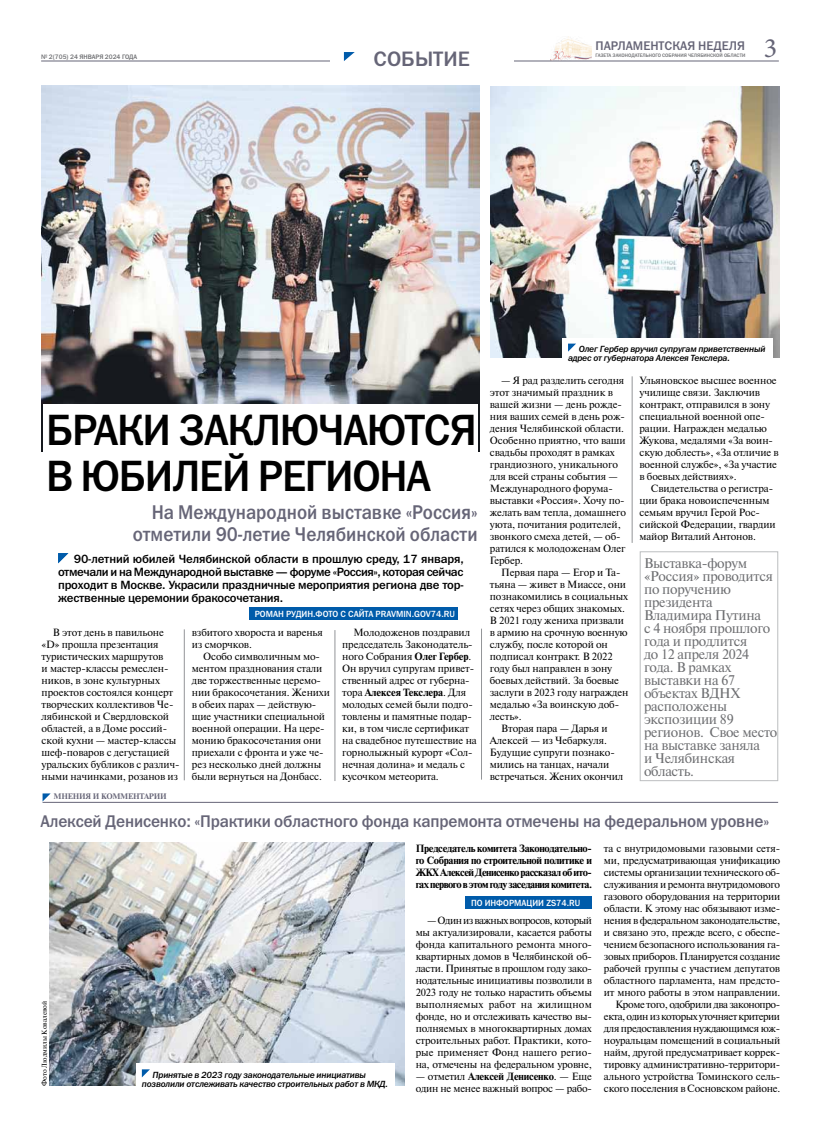
<style>
.page{position:relative;width:820px;height:1134px;background:#fff}
.page>*{position:absolute;margin:0;border:0;box-sizing:border-box;transform-origin:0 0}
.t1{font:44.1px/45.8px "Franklin Gothic Medium C";color:#000;scale:.95 1}
.t2{font:28px "Minion Pro";color:#666577}
.t3{font:21px "Franklin Gothic Medium C";color:#666577}
.t4{font:20px/22px "Franklin Gothic Medium C";color:#666577;text-align:right;scale:.9 1}
.t5{font:17px "Franklin Gothic Medium C";letter-spacing:-.01em;color:#666577;scale:.95 1}
.t6{font:14px/13px "Newton C";letter-spacing:-.02em;color:#6d6e71}
.t7{font:12.6px "Franklin Gothic Medium C";color:#666577}
.t8{font:12px/13px "Franklin Gothic Medium C";letter-spacing:-.02em;color:#000;text-align:justify}
.t9{font:10.5px/12px "Newton C";letter-spacing:-.01em;color:#000}
.t10{font:700 10.5px/12px "Newton C";letter-spacing:-.05em;color:#000;text-align:justify}
.t11{font:italic 9px/9px "Franklin Gothic Medium C";letter-spacing:-.02em;color:#000}
.t12{font:9px "Franklin Gothic Medium C";color:#fff;scale:.96 1}
.t13{font:9px "Franklin Gothic Medium C";color:#fff;scale:.95 1}
.t14{font:700 8px "Newton C";letter-spacing:-.02em;color:#666577}
.t15{font:7px "Newton C";color:#000}
.t16{font:6.5px "Franklin Gothic Medium C";color:#6d6e71}
.t17{font:5px "Franklin Gothic Medium C";color:#6d6e71}
.s1{font-weight:700}
</style>
<div class="page">
<hr style="left:41px;top:60px;width:737px;height:1px;background:#666577">
<img style="left:550px;top:37px;width:41px;height:23px">
<div style="left:330px;top:49px;width:183px;height:22px;background:#fff"></div>
<svg style="left:344px;top:52px;width:10px;height:9px"></svg>
<div style="left:465px;top:896px;width:126px;height:13px;background:#005baa"></div>
<div style="left:249px;top:607px;width:208px;height:13px;background:#005baa"></div>
<hr style="left:43px;top:802px;width:734px;height:1px;background:#666577">
<svg style="left:43px;top:793px;width:8px;height:8px"></svg>
<svg style="left:58px;top:553px;width:10px;height:10px"></svg>
<hr style="left:631px;top:376px;width:1px;height:167px;background:#939598">
<hr style="left:334px;top:630px;width:1px;height:151px;background:#939598">
<hr style="left:481px;top:629px;width:1px;height:151px;background:#939598">
<hr style="left:184px;top:629px;width:1px;height:151px;background:#939598">
<img style="left:41px;top:86px;width:438px;height:365px">
<div style="left:43px;top:404px;width:434px;height:51px;background:#fff"></div>
<img style="left:490px;top:86px;width:289px;height:271px">
<div style="left:639px;top:551px;width:138px;height:230px;border:1px solid #bcbec0"></div>
<div style="left:562px;top:338px;width:210px;height:33px;background:#fff"></div>
<svg style="left:568px;top:344px;width:8px;height:8px"></svg>
<img style="left:50px;top:843px;width:354px;height:243px">
<div style="left:136px;top:1064px;width:258px;height:33px;background:#fff"></div>
<svg style="left:142px;top:1069px;width:8px;height:8px"></svg>
<p class="t7" style="left:595px;top:39px;width:151px">ПАРЛАМЕНТСКАЯ НЕДЕЛЯ</p>
<h3 class="t3" style="left:373px;top:47px;width:98px">СОБЫТИЕ</h3>
<p class="t16" style="left:41px;top:53px;width:98px">№ 2(705) 24 ЯНВАРЯ 2024 ГОДА</p>
<p class="t17" style="left:595px;top:53px;width:151px">ГАЗЕТА ЗАКОНОДАТЕЛЬНОГО СОБРАНИЯ ЧЕЛЯБИНСКОЙ ОБЛАСТИ</p>
<h2 class="t2" style="left:763px;top:30px;width:15px">3</h2>
<h1 class="t1" style="left:46px;top:407px;width:454px">БРАКИ ЗАКЛЮЧАЮТСЯ<br>В ЮБИЛЕЙ РЕГИОНА</h1>
<h3 class="t4" style="left:133px;top:501px;width:384px">НА МЕЖДУНАРОДНОЙ ВЫСТАВКЕ «РОССИЯ»<br>ОТМЕТИЛИ 90-ЛЕТИЕ ЧЕЛЯБИНСКОЙ ОБЛАСТИ</h3>
<p class="t8" style="left:58px;top:552px;width:407px;text-indent:16px">90-ЛЕТНИЙ ЮБИЛЕЙ ЧЕЛЯБИНСКОЙ ОБЛАСТИ В ПРОШЛУЮ СРЕДУ, 17 ЯНВАРЯ, ОТМЕЧАЛИ И НА МЕЖДУНАРОДНОЙ ВЫСТАВКЕ — ФОРУМЕ «РОССИЯ», КОТОРАЯ СЕЙЧАС ПРОХОДИТ В МОСКВЕ. УКРАСИЛИ ПРАЗДНИЧНЫЕ МЕРОПРИЯТИЯ РЕГИОНА ДВЕ ТОР-ЖЕСТВЕННЫЕ ЦЕРЕМОНИИ БРАКОСОЧЕТАНИЯ.</p>
<p class="t12" style="left:254px;top:609px;width:210px">РОМАН РУДИН.ФОТО С САЙТА PRAVMIN.GOV74.RU</p>
<p class="t9" style="left:42px;top:626px;width:139px;text-indent:11px">В этот день в павильоне «D» прошла презентация туристических маршрутов<br>и мастер-классы ремеслен&shy;ников, в зоне культурных проектов состоялся концерт творческих коллективов Че&shy;лябинской и Свердловской областей, а в Доме россий&shy;ской кухни — мастер-классы шеф-поваров с дегустацией уральских бубликов с различ&shy;ными начинками, розанов из</p>
<p class="t9" style="left:192px;top:626px;width:132px">взбитого хвороста и варенья из сморчков.</p>
<p class="t9" style="left:192px;top:650px;width:139px;text-indent:11px">Особо символичным мо&shy;ментом празднования стали две торжественные церемо&shy;нии бракосочетания. Женихи в обеих парах — действую&shy;щие участники специальной военной операции. На цере&shy;монию бракосочетания они приехали с фронта и уже че&shy;рез несколько дней должны были вернуться на Донбасс.</p>
<p class="t14" style="left:53px;top:792px;width:15px">Мнен</p>
<p class="t14" style="left:79px;top:792px;width:41px">ия и коммент</p>
<p class="t14" style="left:144px;top:792px;width:24px">арии</p>
<p class="t9" style="left:342px;top:626px;width:136px;text-indent:11px">Молодоженов поздравил председатель Законодатель&shy;ного Собрания <span class="s1">Олег Гербер</span>.<br>Он вручил супругам привет&shy;ственный адрес от губерна&shy;тора <span class="s1">Алексея Текслера</span>. Для молодых семей были подго&shy;товлены и памятные подар&shy;ки, в том числе сертификат на свадебное путешествие на горнолыжный курорт «Сол&shy;нечная долина» и медаль с кусочком метеорита.</p>
<p class="t11" style="left:567px;top:345px;width:199px;text-indent:11px">Олег Гербер вручил супругам приветственный адрес от губернатора Алексея Текслера.</p>
<p class="t9" style="left:489px;top:374px;width:138px;text-indent:11px">— Я рад разделить сегодня этот значимый праздник в вашей жизни — день рожде&shy;ния ваших семей в день рож&shy;дения Челябинской области.<br>Особенно приятно, что ваши свадьбы проходят в рамках грандиозного, уникального для всей страны события —<br>Международного форума&shy;выставки «Россия». Хочу по&shy;желать вам тепла, домашнего уюта, почитания родителей, звонкого смеха детей, — об&shy;ратился к молодоженам Олег<br>Гербер.</p>
<p class="t9" style="left:501px;top:566px;width:121px">Первая пара — Егор и Та-</p>
<p class="t9" style="left:489px;top:578px;width:138px">тьяна — живет в Миассе, они</p>
<p class="t9" style="left:489px;top:590px;width:140px">познакомились в социальных</p>
<p class="t9" style="left:489px;top:602px;width:137px">сетях через общих знакомых.</p>
<p class="t9" style="left:489px;top:614px;width:136px">В 2021 году жениха призвали</p>
<p class="t9" style="left:489px;top:626px;width:139px">в армию на срочную военную</p>
<p class="t9" style="left:489px;top:638px;width:119px">службу, после которой он</p>
<p class="t9" style="left:489px;top:650px;width:124px">подписал контракт. В 2022</p>
<p class="t9" style="left:489px;top:662px;width:124px">году был направлен в зону</p>
<p class="t9" style="left:489px;top:674px;width:131px">боевых действий. За боевые</p>
<p class="t9" style="left:489px;top:686px;width:140px">заслуги в 2023 году награжден</p>
<p class="t9" style="left:489px;top:698px;width:131px">медалью «За воинскую доб-</p>
<p class="t9" style="left:489px;top:710px;width:33px">лесть».</p>
<p class="t9" style="left:501px;top:722px;width:108px">Вторая пара — Дарья и</p>
<p class="t9" style="left:489px;top:734px;width:119px">Алексей — из Чебаркуля.</p>
<p class="t9" style="left:489px;top:746px;width:126px">Будущие супруги познако-</p>
<p class="t9" style="left:489px;top:758px;width:121px">мились на танцах, начали</p>
<p class="t9" style="left:489px;top:770px;width:135px">встречаться. Жених окончил</p>
<p class="t9" style="left:639px;top:374px;width:141px">Ульяновское высшее военное училище связи. Заключив контракт, отправился в зону специальной военной опе&shy;рации. Награжден медалью<br>Жукова, медалями «За воин&shy;скую доблесть», «За отличие в военной службе», «За участие в боевых действиях».</p>
<p class="t9" style="left:639px;top:483px;width:138px;text-indent:11px">Свидетельства о регистра&shy;ции брака новоиспеченным семьям вручил Герой Рос&shy;сийской Федерации, гвардии майор Виталий Антонов.</p>
<p class="t6" style="left:643px;top:557px;width:135px">Выставка-форум «Россия» проводится по поручению президента<br>Владимира Путина<br>с 4 ноября прошлого года и продлится<br>до 12 апреля 2024 года. В рамках выставки на 67 объектах ВДНХ расположены экспозиции 89 регионов. Свое место на выставке заняла<br>и Челябинская область.</p>
<h3 class="t5" style="left:40px;top:811px;width:768px">АЛЕКСЕЙ ДЕНИСЕНКО: «ПРАКТИКИ ОБЛАСТНОГО ФОНДА КАПРЕМОНТА ОТМЕЧЕНЫ НА ФЕДЕРАЛЬНОМ УРОВНЕ»</h3>
<p class="t15" style="left:40px;top:1086px;width:87px;rotate:-90deg">Фото Людмилы Ковалевой</p>
<p class="t11" style="left:152px;top:1070px;width:215px">Принятые в 2023 году законодательные инициативы</p>
<p class="t11" style="left:142px;top:1079px;width:247px">позволили отслеживать качество строительных работ в МКД.</p>
<p class="t10" style="left:415px;top:842px;width:178px">Председатель комитета Законодательно&shy;го Собрания по строительной политике и ЖКХ Алексей Денисенко рассказал об ито&shy;гах первого в этом году заседания комитета.</p>
<p class="t9" style="left:415px;top:914px;width:178px;text-align:justify;text-indent:11px">— Один из важных вопросов, который мы актуализировали, касается работы фонда капитального ремонта много&shy;квартирных домов в Челябинской об&shy;ласти. Принятые в прошлом году зако&shy;нодательные инициативы позволили в 2023 году не только нарастить объемы выполняемых работ на жилищном фонде, но и отслеживать качество вы&shy;полняемых в многоквартирных домах строительных работ. Практики, кото&shy;рые применяет Фонд нашего регио&shy;на, отмечены на федеральном уровне,</p>
<p class="t9" style="left:415px;top:1070px;width:178px">— отметил <span class="s1">Алексей Денисенко</span>. — Еще один не менее важный вопрос — рабо-</p>
<p class="t13" style="left:471px;top:898px;width:116px">ПО ИНФОРМАЦИИ ZS74.RU</p>
<p class="t9" style="left:603px;top:842px;width:178px;text-align:right">та с внутридомовыми газовыми сетя&shy;ми, предусматривающая унификацию системы организации технического об&shy;служивания и ремонта внутридомового газового оборудования на территории области. К этому нас обязывают изме&shy;нения в федеральном законодательстве, и связано это, прежде всего, с обеспе&shy;чением безопасного использования га&shy;зовых приборов. Планируется создание рабочей группы с участием депутатов областного парламента, нам предсто&shy;ит много работы в этом направлении.<br>Кроме того, одобрили два законопро&shy;екта, один из которых уточняет критерии для предоставления нуждающимся юж&shy;ноуральцам помещений в социальный найм, другой предусматривает коррек&shy;тировку административно-территори&shy;ального устройства Томинского сель&shy;ского поселения в Сосновском районе.</p>
</div>
